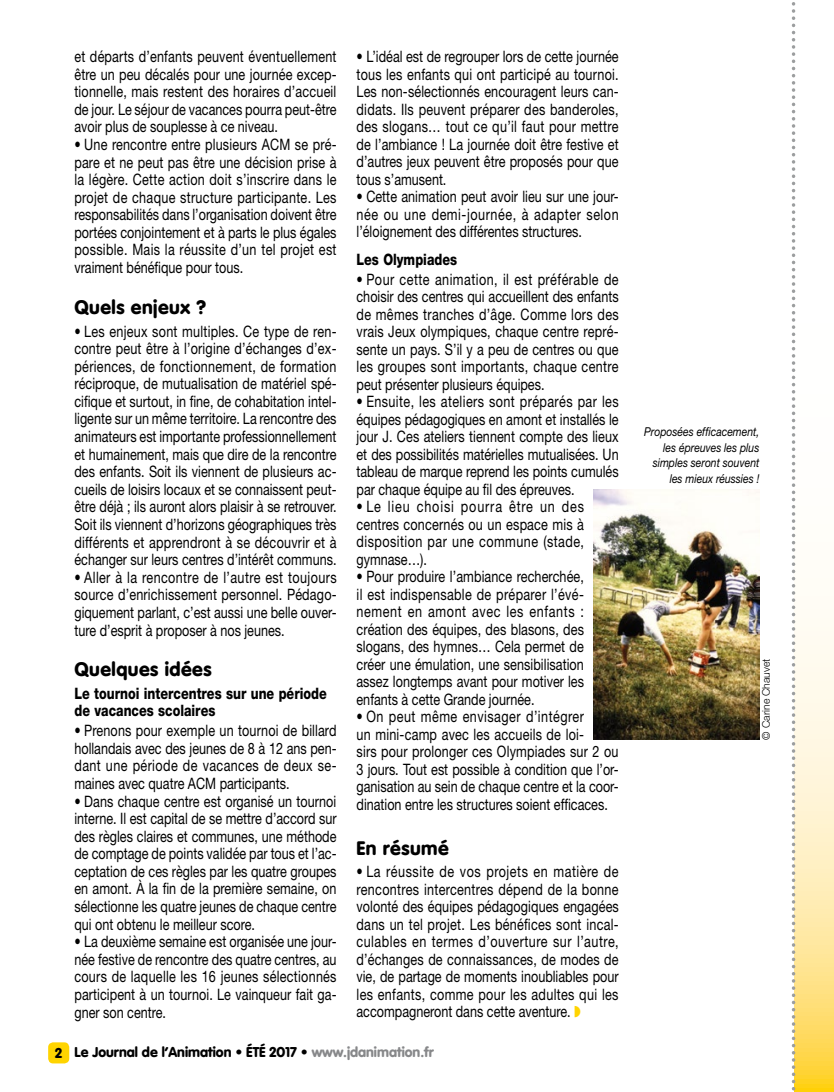
<style>
.page{position:relative;width:834px;height:1092px;background:#fff}
.page>*{position:absolute;margin:0;border:0;box-sizing:border-box;transform-origin:0 0}
.t1{font:900 19.25px "VAG Rounded";letter-spacing:.025em;color:#000}
.t2{font:15.75px/17.5px "Helvetica Neue";color:#000;text-align:justify;scale:.8 1}
.t3{font:800 15.75px/17.5px "Helvetica Neue";color:#000;scale:.8 1}
.t4{font:900 14px "VAG Rounded";color:#000}
.t5{font:italic 12.25px/15.8px "Helvetica Neue";color:#000;text-align:right;scale:.85 1}
.t6{font:300 10.5px "Helvetica Neue";color:#000}
.s1{color:#ffd400}
.s2{color:#87888a}
</style>
<div class="page">
<svg style="left:795px;top:3px;width:38px;height:1088px"></svg>
<div style="left:48px;top:1042px;width:21px;height:21px;background:#ffd400;border-radius:5px"></div>
<svg style="left:791px;top:2px;width:4px;height:1090px"></svg>
<img style="left:594px;top:490px;width:165px;height:249px">
<p class="t2" style="left:74px;top:47px;width:329px">et départs d’enfants peuvent éventuellement être un peu décalés pour une journée excep&shy;tionnelle, mais restent des horaires d’accueil de jour. Le séjour de vacances pourra peut-être avoir plus de souplesse à ce niveau.</p>
<p class="t2" style="left:74px;top:135px;width:329px">• Une rencontre entre plusieurs ACM se pré&shy;pare et ne peut pas être une décision prise à la légère. Cette action doit s’inscrire dans le projet de chaque structure participante. Les responsabilités dans l’organisation doivent être portées conjointement et à parts le plus égales possible. Mais la réussite d’un tel projet est vraiment bénéfique pour tous.</p>
<p class="t1" style="left:74px;top:295px;width:133px">Quels enjeux ?</p>
<p class="t2" style="left:74px;top:322px;width:329px">• Les enjeux sont multiples. Ce type de ren&shy;contre peut être à l’origine d’échanges d’ex&shy;périences, de fonctionnement, de formation réciproque, de mutualisation de matériel spé&shy;cifique et surtout, in fine, de cohabitation intel&shy;ligente sur un même territoire. La rencontre des animateurs est importante professionnellement et humainement, mais que dire de la rencontre des enfants. Soit ils viennent de plusieurs ac&shy;cueils de loisirs locaux et se connaissent peut&shy;être déjà ; ils auront alors plaisir à se retrouver.<br>Soit ils viennent d’horizons géographiques très différents et apprendront à se découvrir et à échanger sur leurs centres d’intérêt communs.</p>
<p class="t2" style="left:74px;top:568px;width:329px">• Aller à la rencontre de l’autre est toujours source d’enrichissement personnel. Pédago&shy;giquement parlant, c’est aussi une belle ouver&shy;ture d’esprit à proposer à nos jeunes.</p>
<p class="t1" style="left:74px;top:657px;width:139px">Quelques idées</p>
<p class="t3" style="left:74px;top:684px;width:317px">Le tournoi intercentres sur une période de vacances scolaires</p>
<p class="t2" style="left:74px;top:721px;width:329px">• Prenons pour exemple un tournoi de billard hollandais avec des jeunes de 8 à 12 ans pen&shy;dant une période de vacances de deux se&shy;maines avec quatre ACM participants.</p>
<p class="t2" style="left:74px;top:791px;width:329px">• Dans chaque centre est organisé un tournoi interne. Il est capital de se mettre d’accord sur des règles claires et communes, une méthode de comptage de points validée par tous et l’ac&shy;ceptation de ces règles par les quatre groupes en amont. À la fin de la première semaine, on sélectionne les quatre jeunes de chaque centre qui ont obtenu le meilleur score.</p>
<p class="t2" style="left:74px;top:932px;width:329px">• La deuxième semaine est organisée une jour&shy;née festive de rencontre des quatre centres, au cours de laquelle les 16 jeunes sélectionnés participent à un tournoi. Le vainqueur fait ga&shy;gner son centre.</p>
<p class="t2" style="left:356px;top:47px;width:329px">• L’idéal est de regrouper lors de cette journée tous les enfants qui ont participé au tournoi.<br>Les non-sélectionnés encouragent leurs can&shy;didats. Ils peuvent préparer des banderoles, des slogans… tout ce qu’il faut pour mettre de l’ambiance ! La journée doit être festive et d’autres jeux peuvent être proposés pour que tous s’amusent.</p>
<p class="t2" style="left:356px;top:187px;width:329px">• Cette animation peut avoir lieu sur une jour&shy;née ou une demi-journée, à adapter selon l’éloignement des différentes structures.</p>
<p class="t3" style="left:356px;top:250px;width:127px">Les Olympiades</p>
<p class="t2" style="left:356px;top:270px;width:329px">• Pour cette animation, il est préférable de choisir des centres qui accueillent des enfants de mêmes tranches d’âge. Comme lors des vrais Jeux olympiques, chaque centre repré&shy;sente un pays. S’il y a peu de centres ou que les groupes sont importants, chaque centre peut présenter plusieurs équipes.</p>
<p class="t2" style="left:356px;top:392px;width:329px">• Ensuite, les ateliers sont préparés par les équipes pédagogiques en amont et installés le jour J. Ces ateliers tiennent compte des lieux et des possibilités matérielles mutualisées. Un tableau de marque reprend les points cumulés par chaque équipe au fil des épreuves.</p>
<p class="t2" style="left:356px;top:497px;width:286px">• Le lieu choisi pourra être un des centres concernés ou un espace mis à disposition par une commune (stade, gymnase…).</p>
<p class="t2" style="left:356px;top:567px;width:286px">• Pour produire l’ambiance recherchée, il est indispensable de préparer l’évé&shy;nement en amont avec les enfants : création des équipes, des blasons, des slogans, des hymnes… Cela permet de créer une émulation, une sensibilisation assez longtemps avant pour motiver les enfants à cette Grande journée.</p>
<p class="t2" style="left:356px;top:707px;width:329px;text-align:left">• On peut même envisager d’intégrer<br>un mini-camp avec les accueils de loi-<br>sirs pour prolonger ces Olympiades sur 2 ou 3 jours. Tout est possible à condition que l’or&shy;ganisation au sein de chaque centre et la coor&shy;dination entre les structures soient efficaces.</p>
<p class="t1" style="left:356px;top:836px;width:94px">En résumé</p>
<p class="t2" style="left:356px;top:862px;width:329px">• La réussite de vos projets en matière de rencontres intercentres dépend de la bonne volonté des équipes pédagogiques engagées dans un tel projet. Les bénéfices sont incal&shy;culables en termes d’ouverture sur l’autre, d’échanges de connaissances, de modes de vie, de partage de moments inoubliables pour les enfants, comme pour les adultes qui les accompagneront dans cette aventure. <span class="s1">◗</span></p>
<p class="t4" style="left:55px;top:1043px;width:380px">2 Le Journal de l’Animation • ÉTÉ 2017 • <span class="s2">www.jdanimation.fr</span></p>
<p class="t5" style="left:644px;top:423px;width:137px">Proposées efficacement, les épreuves les plus simples seront souvent les mieux réussies !</p>
<p class="t6" style="left:759px;top:739px;width:82px;rotate:-90deg">© Carine Chauvet</p>
</div>
